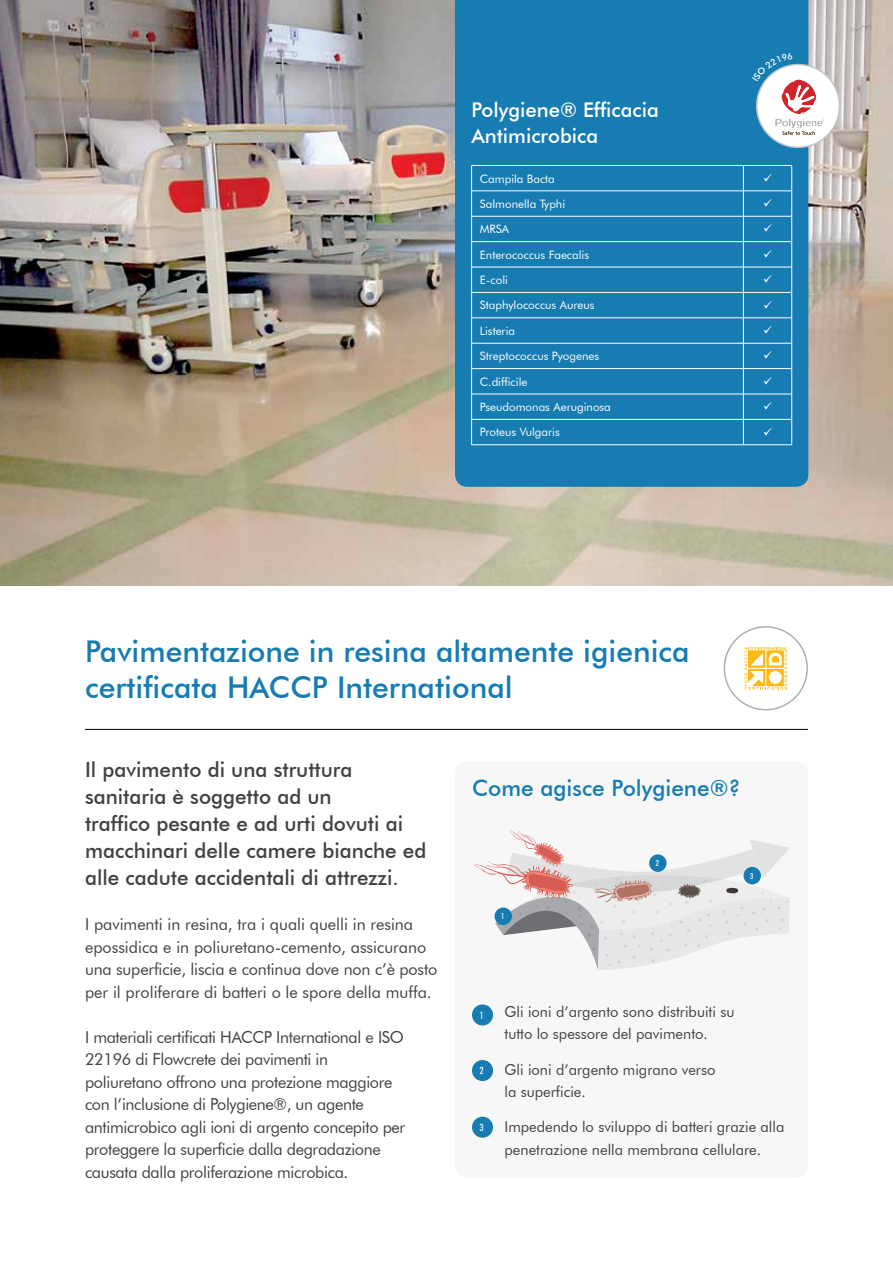
<style>
.page{position:relative;width:893px;height:1263px;background:#fff}
.page>*{position:absolute;margin:0;border:0;box-sizing:border-box;transform-origin:0 0}
.t1{font:500 30px/36px "Futura BT";color:#167cb2}
.t2{font:500 22.5px "Futura BT";color:#167cb2}
.t3{font:500 21px/27px "Futura BT";color:#414042}
.t4{font:500 20.25px/26.1px "Futura BT";color:#fff}
.t5{font:16.5px/22.5px "Futura BT";letter-spacing:-.02em;color:#414042}
.t6{font:16.5px/22.5px "Futura BT";color:#414042}
.t7{font:15px/22.5px "Futura BT";color:#414042}
.t8{font:11.55px "Futura BT";color:#fff}
.t9{font:500 condensed 9.9px "Futura BT";color:#fff}
.t10{font:500 condensed 8.25px "Futura BT";color:#fff}
</style>
<div class="page">
<img style="left:0;top:0;width:893px;height:586px">
<hr style="left:85px;top:729px;width:723px;height:1px;background:#000">
<div style="left:455px;top:761px;width:353px;height:417px;background:#f7f7f7;border-radius:13px"></div>
<svg style="left:473px;top:830px;width:317px;height:140px"></svg>
<div style="left:494px;top:907px;width:18px;height:18px;background:#167cb2;border-radius:50%"></div>
<div style="left:649px;top:854px;width:18px;height:18px;background:#167cb2;border-radius:50%"></div>
<div style="left:743px;top:867px;width:18px;height:17px;background:#167cb2;border-radius:50%"></div>
<div style="left:472px;top:1004px;width:21px;height:21px;background:#167cb2;border-radius:50%"></div>
<div style="left:472px;top:1060px;width:21px;height:21px;background:#167cb2;border-radius:50%"></div>
<div style="left:472px;top:1117px;width:21px;height:21px;background:#167cb2;border-radius:50%"></div>
<div style="left:455px;top:0;width:353px;height:487px;background:#167cb2"></div>
<hr style="left:471px;top:165px;width:272px;height:1px;background:#fff">
<hr style="left:743px;top:165px;width:49px;height:1px;background:#fff">
<hr style="left:471px;top:191px;width:272px;height:1px;background:#fff">
<hr style="left:743px;top:191px;width:49px;height:1px;background:#fff">
<hr style="left:471px;top:216px;width:272px;height:1px;background:#fff">
<hr style="left:743px;top:216px;width:49px;height:1px;background:#fff">
<hr style="left:471px;top:241px;width:272px;height:1px;background:#fff">
<hr style="left:743px;top:241px;width:49px;height:1px;background:#fff">
<hr style="left:471px;top:267px;width:272px;height:1px;background:#fff">
<hr style="left:743px;top:267px;width:49px;height:1px;background:#fff">
<hr style="left:471px;top:292px;width:272px;height:1px;background:#fff">
<hr style="left:743px;top:292px;width:49px;height:1px;background:#fff">
<hr style="left:471px;top:318px;width:272px;height:1px;background:#fff">
<hr style="left:743px;top:318px;width:49px;height:1px;background:#fff">
<hr style="left:471px;top:343px;width:272px;height:1px;background:#fff">
<hr style="left:743px;top:343px;width:49px;height:1px;background:#fff">
<hr style="left:471px;top:368px;width:272px;height:1px;background:#fff">
<hr style="left:743px;top:368px;width:49px;height:1px;background:#fff">
<hr style="left:471px;top:394px;width:272px;height:1px;background:#fff">
<hr style="left:743px;top:394px;width:49px;height:1px;background:#fff">
<hr style="left:471px;top:419px;width:272px;height:1px;background:#fff">
<svg style="left:471px;top:166px;width:1px;height:278px"></svg>
<hr style="left:743px;top:419px;width:49px;height:1px;background:#fff">
<svg style="left:743px;top:166px;width:1px;height:278px"></svg>
<svg style="left:791px;top:166px;width:1px;height:278px"></svg>
<hr style="left:471px;top:444px;width:272px;height:1px;background:#fff">
<hr style="left:743px;top:444px;width:49px;height:1px;background:#fff">
<div style="left:757px;top:65px;width:82px;height:82px;background:#fff;border-radius:50%"></div>
<svg style="left:744px;top:647px;width:43px;height:43px"></svg>
<div style="left:724px;top:626px;width:84px;height:84px;border:2px solid #adafb2;border-radius:50%"></div>
<svg style="left:764px;top:174px;width:8px;height:7px"></svg>
<svg style="left:764px;top:199px;width:8px;height:8px"></svg>
<svg style="left:764px;top:224px;width:8px;height:8px"></svg>
<svg style="left:764px;top:250px;width:8px;height:7px"></svg>
<svg style="left:764px;top:275px;width:8px;height:8px"></svg>
<svg style="left:764px;top:301px;width:8px;height:7px"></svg>
<svg style="left:764px;top:326px;width:8px;height:7px"></svg>
<svg style="left:764px;top:351px;width:8px;height:8px"></svg>
<svg style="left:764px;top:377px;width:8px;height:7px"></svg>
<svg style="left:764px;top:402px;width:8px;height:8px"></svg>
<svg style="left:764px;top:427px;width:8px;height:8px"></svg>
<svg style="left:752px;top:52px;width:72px;height:83px"></svg>
<p class="t4" style="left:471px;top:96px;width:189px">Polygiene® Efficacia<br>Antimicrobica</p>
<p class="t8" style="left:480px;top:171px;width:77px">Campila Bacta</p>
<p class="t8" style="left:480px;top:197px;width:87px">Salmonella Typhi</p>
<p class="t8" style="left:480px;top:222px;width:31px">MRSA</p>
<p class="t8" style="left:480px;top:248px;width:111px">Enterococcus Faecalis</p>
<p class="t8" style="left:480px;top:273px;width:30px">E-coli</p>
<p class="t8" style="left:480px;top:298px;width:116px">Staphylococcus Aureus</p>
<p class="t8" style="left:480px;top:324px;width:37px">Listeria</p>
<p class="t8" style="left:480px;top:349px;width:121px">Streptococcus Pyogenes</p>
<p class="t8" style="left:480px;top:374px;width:49px">C.difficile</p>
<p class="t8" style="left:480px;top:400px;width:133px">Pseudomonas Aeruginosa</p>
<p class="t8" style="left:480px;top:425px;width:81px">Proteus Vulgaris</p>
<h1 class="t1" style="left:85px;top:633px;width:606px">Pavimentazione in resina altamente igienica certificata HACCP International</h1>
<p class="t3" style="left:85px;top:756px;width:343px">Il pavimento di una struttura sanitaria è soggetto ad un<br>traffico pesante e ad urti dovuti ai macchinari delle camere bianche ed alle cadute accidentali di attrezzi.</p>
<p class="t6" style="left:85px;top:913px;width:354px">I pavimenti in resina, tra i quali quelli in resina epossidica e in poliuretano-cemento, assicurano una superficie, liscia e continua dove non c’è posto per il proliferare di batteri o le spore della muffa.</p>
<p class="t5" style="left:85px;top:1026px;width:322px">I materiali certificati HACCP International e ISO 22196 di Flowcrete dei pavimenti in poliuretano offrono una protezione maggiore con l’inclusione di Polygiene®, un agente antimicrobico agli ioni di argento concepito per proteggere la superficie dalla degradazione causata dalla proliferazione microbica.</p>
<h2 class="t2" style="left:472px;top:774px;width:270px">Come agisce Polygiene®?</h2>
<p class="t10" style="left:501px;top:911px;width:5px">1</p>
<p class="t10" style="left:656px;top:858px;width:5px">2</p>
<p class="t10" style="left:750px;top:871px;width:5px">3</p>
<p class="t9" style="left:480px;top:1009px;width:5px">1</p>
<p class="t9" style="left:480px;top:1065px;width:5px">2</p>
<p class="t9" style="left:480px;top:1121px;width:5px">3</p>
<p class="t7" style="left:505px;top:1000px;width:231px">Gli ioni d’argento sono distribuiti su tutto lo spessore del pavimento.</p>
<p class="t7" style="left:505px;top:1058px;width:212px">Gli ioni d’argento migrano verso la superficie.</p>
<p class="t7" style="left:505px;top:1116px;width:281px">Impedendo lo sviluppo di batteri grazie alla penetrazione nella membrana cellulare.</p>
</div>
